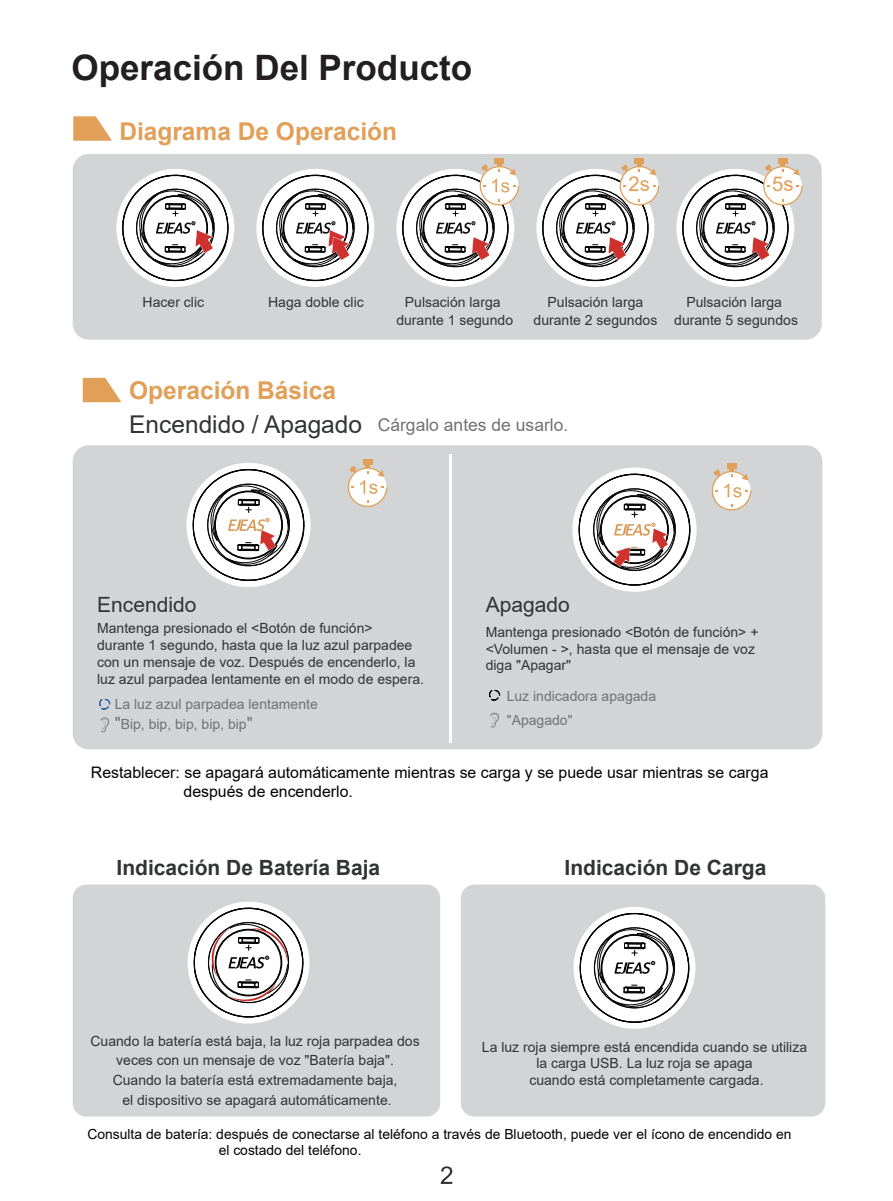
<style>
.page{position:relative;width:893px;height:1201px;background:#fff}
.page>*{position:absolute;margin:0;border:0;box-sizing:border-box;transform-origin:0 0}
.t1{font:700 35px "Arial";color:#231f20}
.t2{font:700 24.5px "Arial";color:#e19f58}
.t3{font:700 21px "Arial";color:#323334}
.t4{font:21px "Arial";color:#323334}
.t5{font:20.3px "Arial";color:#e19f58}
.t6{font:17.5px "Arial";color:#727276}
.t7{font:15.75px/18.9px "Arial";color:#030303}
.t8{font:14px/16.8px "Arial";color:#323334;text-align:center}
.t9{font:14px/16.8px "Arial";color:#030303}
.t10{font:14px/19.9px "Arial";color:#727276}
.s1{font-size:24.5px;color:#323334}
.s2{font-size:16.8px}
</style>
<div class="page">
<svg style="left:441px;top:1166px;width:11px;height:17px"></svg>
<svg style="left:73px;top:116px;width:39px;height:25px"></svg>
<div style="left:73px;top:445px;width:749px;height:304px;background:#d3d4d5;border-radius:16px"></div>
<hr style="left:449px;top:454px;width:2px;height:288px;background:#fff">
<svg style="left:83px;top:378px;width:38px;height:24px"></svg>
<div style="left:73px;top:154px;width:749px;height:186px;background:#d3d4d5;border-radius:16px"></div>
<svg style="left:100px;top:717px;width:10px;height:15px"></svg>
<svg style="left:490px;top:712px;width:9px;height:15px"></svg>
<div style="left:73px;top:884px;width:367px;height:232px;background:#d3d4d5;border-radius:14px"></div>
<div style="left:461px;top:884px;width:364px;height:232px;background:#d3d4d5;border-radius:14px"></div>
<svg style="left:99px;top:698px;width:12px;height:12px"></svg>
<svg style="left:489px;top:690px;width:12px;height:11px"></svg>
<div style="left:116px;top:169px;width:118px;height:118px;background:#fff;border-radius:50%"></div>
<div style="left:256px;top:169px;width:118px;height:118px;background:#fff;border-radius:50%"></div>
<svg style="left:119px;top:171px;width:110px;height:112px"></svg>
<svg style="left:259px;top:171px;width:110px;height:112px"></svg>
<div style="left:495px;top:158px;width:9px;height:5px;background:#e19f58"></div>
<svg style="left:399px;top:163px;width:120px;height:120px"></svg>
<div style="left:635px;top:158px;width:9px;height:5px;background:#e19f58"></div>
<svg style="left:539px;top:163px;width:120px;height:120px"></svg>
<div style="left:778px;top:158px;width:9px;height:5px;background:#e19f58"></div>
<svg style="left:679px;top:163px;width:124px;height:120px"></svg>
<div style="left:363px;top:459px;width:9px;height:6px;background:#e19f58"></div>
<svg style="left:348px;top:465px;width:39px;height:42px"></svg>
<div style="left:727px;top:463px;width:9px;height:5px;background:#e19f58"></div>
<svg style="left:712px;top:468px;width:39px;height:42px"></svg>
<div style="left:186px;top:463px;width:125px;height:124px;background:#fff;border-radius:50%"></div>
<svg style="left:190px;top:465px;width:115px;height:118px"></svg>
<div style="left:572px;top:467px;width:125px;height:125px;background:#fff;border-radius:50%"></div>
<svg style="left:576px;top:470px;width:115px;height:118px"></svg>
<div style="left:574px;top:907px;width:121px;height:121px;background:#fff;border-radius:50%"></div>
<svg style="left:577px;top:909px;width:113px;height:116px"></svg>
<div style="left:188px;top:901px;width:121px;height:122px;background:#fff;border-radius:50%"></div>
<svg style="left:191px;top:903px;width:113px;height:117px"></svg>
<h1 class="t1" style="left:72px;top:43px;width:402px">Operación Del Producto</h1>
<h2 class="t2" style="left:119px;top:114px;width:279px">Diagrama De Operación</h2>
<h3 class="t5" style="left:629px;top:170px;width:23px">2s</h3>
<h3 class="t5" style="left:772px;top:170px;width:23px">5s</h3>
<p class="t8" style="left:143px;top:294px;width:63px">Hacer clic</p>
<p class="t8" style="left:268px;top:294px;width:97px">Haga doble clic</p>
<p class="t8" style="left:534px;top:293px;width:125px;line-height:18.2px">Pulsación larga durante 2 segundos</p>
<p class="t8" style="left:396px;top:293px;width:118px;line-height:18.2px">Pulsación larga durante 1 segundo</p>
<p class="t8" style="left:674px;top:293px;width:125px;line-height:18.2px">Pulsación larga durante 5 segundos</p>
<h2 class="t2" style="left:129px;top:373px;width:208px">Operación Básica</h2>
<p class="t6" style="left:129px;top:412px;width:441px"><span class="s1">Encendido / Apagado</span> Cárgalo antes de usarlo.</p>
<h3 class="t4" style="left:97px;top:590px;width:101px">Encendido</h3>
<p class="t8" style="left:97px;top:620px;width:328px;text-align:left">Mantenga presionado el &lt;Botón de función&gt;<br>durante 1 segundo, hasta que la luz azul parpadee con un mensaje de voz. Después de encenderlo, la luz azul parpadea lentamente en el modo de espera.</p>
<p class="t8" style="left:486px;top:623px;width:274px;text-align:left">Mantenga presionado &lt;Botón de función&gt; + &lt;Volumen - &gt;, hasta que el mensaje de voz diga "Apagar"</p>
<h3 class="t4" style="left:486px;top:590px;width:86px">Apagado</h3>
<p class="t10" style="left:115px;top:694px;width:205px">La luz azul parpadea lentamente <span class="s2">"</span>Bip, bip, bip, bip, bip<span class="s2">"</span></p>
<p class="t10" style="left:507px;top:683px;width:151px;line-height:24.5px">Luz indicadora apagada "Apagado"</p>
<p class="t7" style="left:184px;top:763px;width:586px;text-indent:-93px">Restablecer: se apagará automáticamente mientras se carga y se puede usar mientras se carga después de encenderlo.</p>
<h3 class="t3" style="left:116px;top:852px;width:265px">Indicación De Batería Baja</h3>
<h3 class="t3" style="left:564px;top:852px;width:203px">Indicación De Carga</h3>
<p class="t8" style="left:90px;top:1030px;width:331px;line-height:19.9px">Cuando la batería está baja, la luz roja parpadea dos veces con un mensaje de voz "Batería baja".<br>Cuando la batería está extremadamente baja,<br>el dispositivo se apagará automáticamente.</p>
<p class="t8" style="left:482px;top:1038px;width:327px">La luz roja siempre está encendida cuando se utiliza la carga USB. La luz roja se apaga<br>cuando está completamente cargada.</p>
<p class="t9" style="left:219px;top:1125px;width:574px;text-indent:-131px">Consulta de batería: después de conectarse al teléfono a través de Bluetooth, puede ver el ícono de encendido en el costado del teléfono.</p>
</div>
